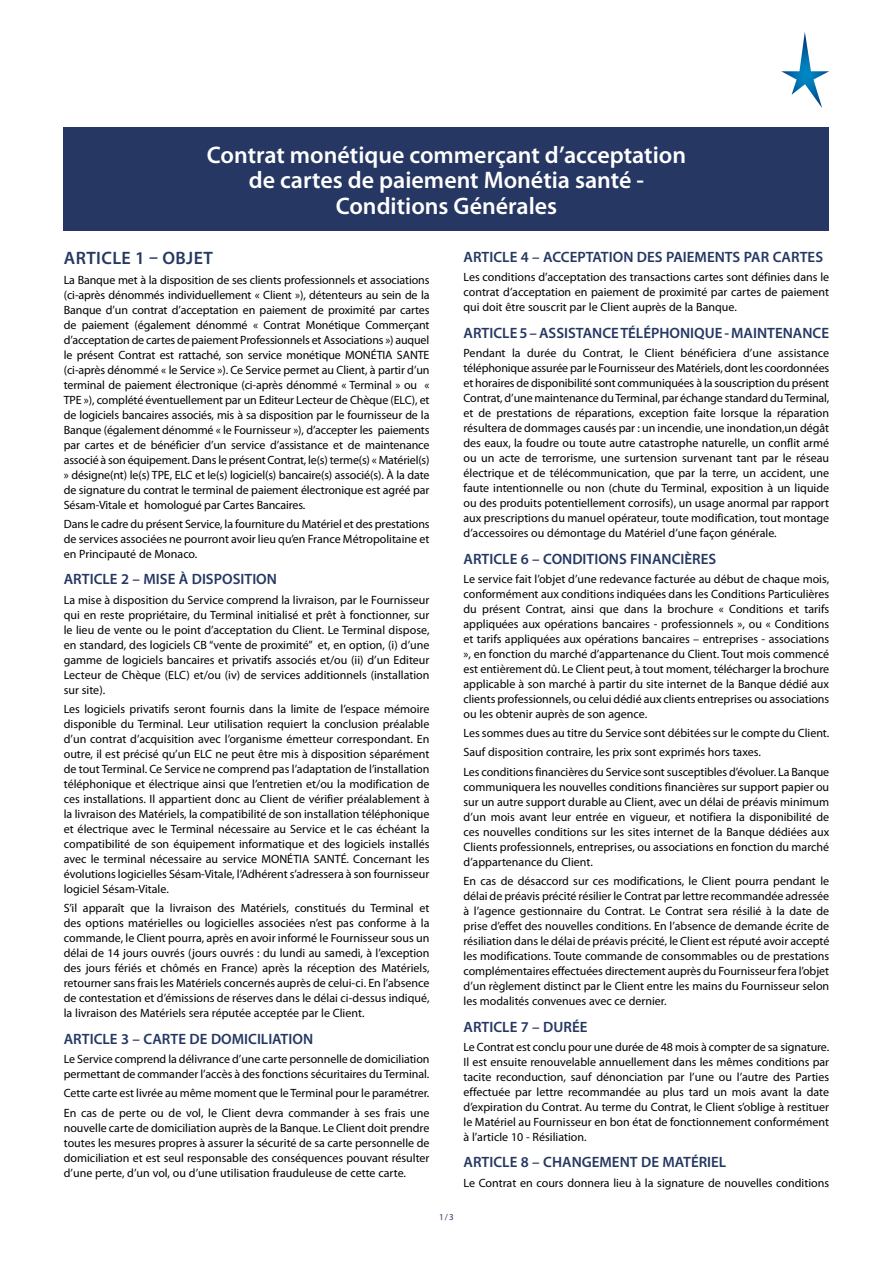
<style>
.page{position:relative;width:893px;height:1263px;background:#fff}
.page>*{position:absolute;margin:0;border:0;box-sizing:border-box;transform-origin:0 0}
.t1{font:600 24px/25.5px "Myriad Pro";color:#fff;text-align:center}
.t2{font:600 18px "Myriad Pro";letter-spacing:.02em;color:#243862}
.t3{font:600 15px "Myriad Pro";color:#243862}
.t4{font:12px/15px "Myriad Pro";color:#000;text-align:justify}
.t5{font:9px "Myriad Pro";color:#253762}
</style>
<div class="page">
<div style="left:64px;top:128px;width:765px;height:103px;background:#253762"></div>
<svg style="left:781px;top:32px;width:48px;height:76px"></svg>
<h1 class="t1" style="left:207px;top:141px;width:481px">Contrat monétique commerçant d’acceptation de cartes de paiement Monétia santé -<br>Conditions Générales</h1>
<h2 class="t2" style="left:64px;top:247px;width:150px">ARTICLE 1 – OBJET</h2>
<p class="t4" style="left:64px;top:272px;width:367px">La Banque met à la disposition de ses clients professionnels et associations (ci-après dénommés individuellement « Client »), détenteurs au sein de la Banque d’un contrat d’acceptation en paiement de proximité par cartes de paiement (également dénommé « Contrat Monétique Commerçant d’acceptation de cartes de paiement Professionnels et Associations ») auquel le présent Contrat est rattaché, son service monétique MONÉTIA SANTE (ci-après dénommé « le Service »). Ce Service permet au Client, à partir d’un terminal de paiement électronique (ci-après dénommé « Terminal » ou « TPE »), complété éventuellement par un Editeur Lecteur de Chèque (ELC), et de logiciels bancaires associés, mis à sa disposition par le fournisseur de la Banque (également dénommé « le Fournisseur »), d’accepter les paiements par cartes et de bénéficier d’un service d’assistance et de maintenance associé à son équipement. Dans le présent Contrat, le(s) terme(s) « Matériel(s) » désigne(nt) le(s) TPE, ELC et le(s) logiciel(s) bancaire(s) associé(s). À la date de signature du contrat le terminal de paiement électronique est agréé par Sésam-Vitale et homologué par Cartes Bancaires.</p>
<p class="t4" style="left:64px;top:516px;width:367px">Dans le cadre du présent Service, la fourniture du Matériel et des prestations de services associées ne pourront avoir lieu qu’en France Métropolitaine et en Principauté de Monaco.</p>
<p class="t3" style="left:64px;top:570px;width:215px">ARTICLE 2 – MISE À DISPOSITION</p>
<p class="t4" style="left:64px;top:592px;width:367px">La mise à disposition du Service comprend la livraison, par le Fournisseur qui en reste propriétaire, du Terminal initialisé et prêt à fonctionner, sur le lieu de vente ou le point d’acceptation du Client. Le Terminal dispose, en standard, des logiciels CB “vente de proximité” et, en option, (i) d’une gamme de logiciels bancaires et privatifs associés et/ou (ii) d’un Editeur Lecteur de Chèque (ELC) et/ou (iv) de services additionnels (installation sur site).</p>
<p class="t4" style="left:64px;top:701px;width:367px">Les logiciels privatifs seront fournis dans la limite de l’espace mémoire disponible du Terminal. Leur utilisation requiert la conclusion préalable d’un contrat d’acquisition avec l’organisme émetteur correspondant. En outre, il est précisé qu’un ELC ne peut être mis à disposition séparément de tout Terminal. Ce Service ne comprend pas l’adaptation de l’installation téléphonique et électrique ainsi que l’entretien et/ou la modification de ces installations. Il appartient donc au Client de vérifier préalablement à la livraison des Matériels, la compatibilité de son installation téléphonique et électrique avec le Terminal nécessaire au Service et le cas échéant la compatibilité de son équipement informatique et des logiciels installés avec le terminal nécessaire au service MONÉTIA SANTÉ. Concernant les évolutions logicielles Sésam-Vitale, l’Adhérent s’adressera à son fournisseur logiciel Sésam-Vitale.</p>
<p class="t4" style="left:64px;top:900px;width:367px">S’il apparaît que la livraison des Matériels, constitués du Terminal et des options matérielles ou logicielles associées n’est pas conforme à la commande, le Client pourra, après en avoir informé le Fournisseur sous un délai de 14 jours ouvrés (jours ouvrés : du lundi au samedi, à l’exception des jours fériés et chômés en France) après la réception des Matériels, retourner sans frais les Matériels concernés auprès de celui-ci. En l’absence de contestation et d’émissions de réserves dans le délai ci-dessus indiqué, la livraison des Matériels sera réputée acceptée par le Client.</p>
<p class="t3" style="left:64px;top:1029px;width:251px">ARTICLE 3 – CARTE DE DOMICILIATION</p>
<p class="t4" style="left:64px;top:1051px;width:367px">Le Service comprend la délivrance d’une carte personnelle de domiciliation permettant de commander l’accès à des fonctions sécuritaires du Terminal.</p>
<p class="t4" style="left:64px;top:1083px;width:367px;line-height:19.2px">Cette carte est livrée au même moment que le Terminal pour le paramétrer.<br>En cas de perte ou de vol, le Client devra commander à ses frais une</p>
<p class="t4" style="left:64px;top:1120px;width:367px">nouvelle carte de domiciliation auprès de la Banque. Le Client doit prendre toutes les mesures propres à assurer la sécurité de sa carte personnelle de domiciliation et est seul responsable des conséquences pouvant résulter d’une perte, d’un vol, ou d’une utilisation frauduleuse de cette carte.</p>
<p class="t3" style="left:463px;top:248px;width:361px">ARTICLE 4 – ACCEPTATION DES PAIEMENTS PAR CARTES</p>
<p class="t4" style="left:463px;top:270px;width:367px">Les conditions d’acceptation des transactions cartes sont définies dans le contrat d’acceptation en paiement de proximité par cartes de paiement qui doit être souscrit par le Client auprès de la Banque.</p>
<p class="t3" style="left:463px;top:323px;width:367px">ARTICLE 5 – ASSISTANCE TÉLÉPHONIQUE - MAINTENANCE</p>
<p class="t4" style="left:463px;top:345px;width:367px">Pendant la durée du Contrat, le Client bénéficiera d’une assistance téléphonique assurée par le Fournisseur des Matériels, dont les coordonnées et horaires de disponibilité sont communiquées à la souscription du présent Contrat, d’une maintenance du Terminal, par échange standard du Terminal, et de prestations de réparations, exception faite lorsque la réparation résultera de dommages causés par : un incendie, une inondation,un dégât des eaux, la foudre ou toute autre catastrophe naturelle, un conflit armé ou un acte de terrorisme, une surtension survenant tant par le réseau électrique et de télécommunication, que par la terre, un accident, une faute intentionnelle ou non (chute du Terminal, exposition à un liquide ou des produits potentiellement corrosifs), un usage anormal par rapport aux prescriptions du manuel opérateur, toute modification, tout montage d’accessoires ou démontage du Matériel d’une façon générale.</p>
<p class="t3" style="left:463px;top:549px;width:254px">ARTICLE 6 – CONDITIONS FINANCIÈRES</p>
<p class="t4" style="left:463px;top:571px;width:367px">Le service fait l’objet d’une redevance facturée au début de chaque mois, conformément aux conditions indiquées dans les Conditions Particulières du présent Contrat, ainsi que dans la brochure « Conditions et tarifs appliquées aux opérations bancaires - professionnels », ou « Conditions et tarifs appliquées aux opérations bancaires – entreprises - associations », en fonction du marché d’appartenance du Client. Tout mois commencé est entièrement dû. Le Client peut, à tout moment, télécharger la brochure applicable à son marché à partir du site internet de la Banque dédié aux clients professionnels, ou celui dédié aux clients entreprises ou associations ou les obtenir auprès de son agence.</p>
<p class="t4" style="left:463px;top:723px;width:367px;line-height:19.2px;text-align:left">Les sommes dues au titre du Service sont débitées sur le compte du Client.<br>Sauf disposition contraire, les prix sont exprimés hors taxes.<br>Les conditions financières du Service sont susceptibles d’évoluer. La Banque</p>
<p class="t4" style="left:463px;top:779px;width:367px">communiquera les nouvelles conditions financières sur support papier ou sur un autre support durable au Client, avec un délai de préavis minimum d’un mois avant leur entrée en vigueur, et notifiera la disponibilité de ces nouvelles conditions sur les sites internet de la Banque dédiées aux Clients professionnels, entreprises, ou associations en fonction du marché d’appartenance du Client.</p>
<p class="t4" style="left:463px;top:873px;width:367px">En cas de désaccord sur ces modifications, le Client pourra pendant le délai de préavis précité résilier le Contrat par lettre recommandée adressée à l’agence gestionnaire du Contrat. Le Contrat sera résilié à la date de prise d’effet des nouvelles conditions. En l’absence de demande écrite de résiliation dans le délai de préavis précité, le Client est réputé avoir accepté les modifications. Toute commande de consommables ou de prestations complémentaires effectuées directement auprès du Fournisseur fera l’objet d’un règlement distinct par le Client entre les mains du Fournisseur selon les modalités convenues avec ce dernier.</p>
<p class="t3" style="left:463px;top:1017px;width:125px">ARTICLE 7 – DURÉE</p>
<p class="t4" style="left:463px;top:1039px;width:367px">Le Contrat est conclu pour une durée de 48 mois à compter de sa signature.<br>Il est ensuite renouvelable annuellement dans les mêmes conditions par tacite reconduction, sauf dénonciation par l’une ou l’autre des Parties effectuée par lettre recommandée au plus tard un mois avant la date d’expiration du Contrat. Au terme du Contrat, le Client s’oblige à restituer le Matériel au Fournisseur en bon état de fonctionnement conformément à l’article 10 - Résiliation.</p>
<p class="t3" style="left:463px;top:1153px;width:264px">ARTICLE 8 – CHANGEMENT DE MATÉRIEL</p>
<p class="t4" style="left:463px;top:1175px;width:367px">Le Contrat en cours donnera lieu à la signature de nouvelles conditions</p>
<p class="t5" style="left:439px;top:1212px;width:16px">1/3</p>
</div>
